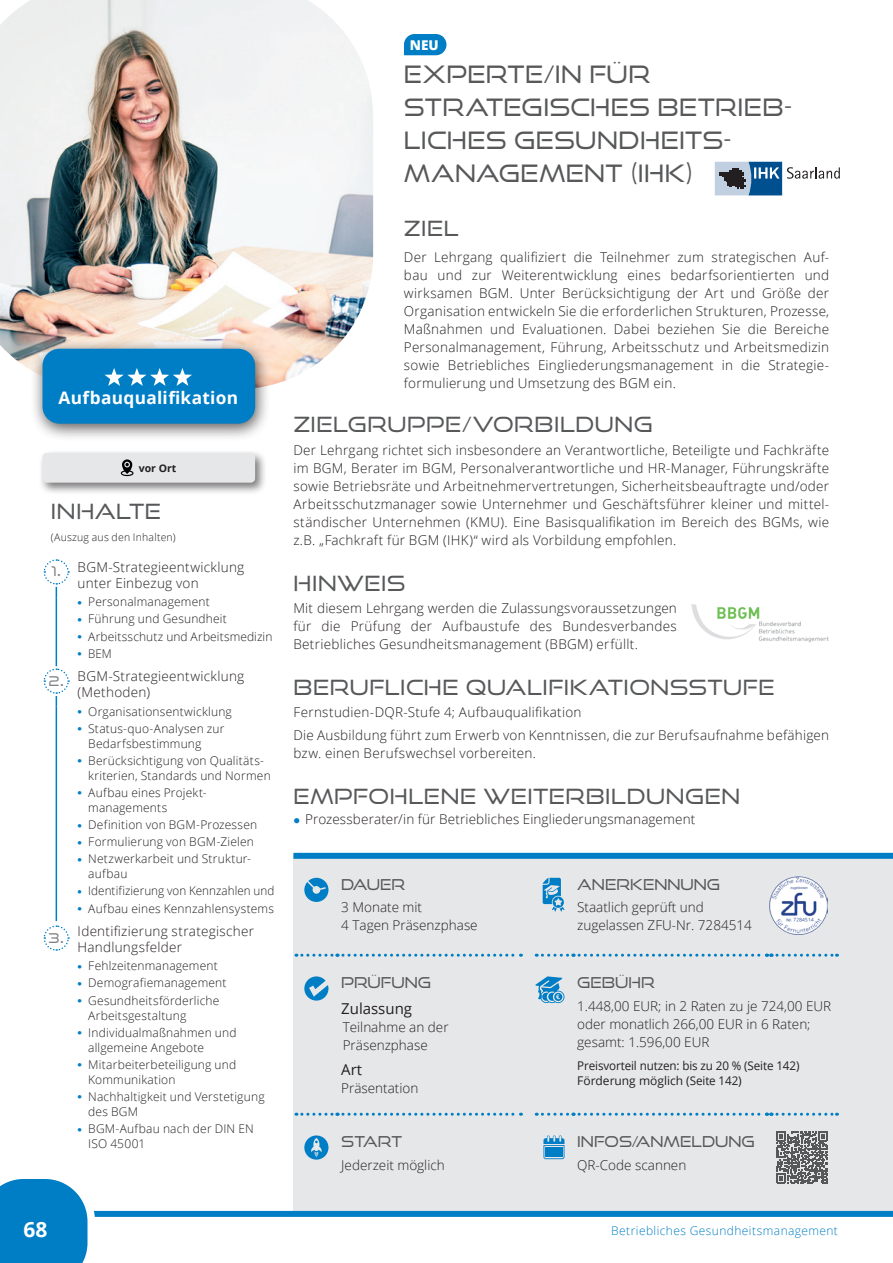
<style>
.page{position:relative;width:893px;height:1263px;background:#fff}
.page>*{position:absolute;margin:0;border:0;box-sizing:border-box;transform-origin:0 0}
.t1{font:24px/33px "Good Times Bk";letter-spacing:.01em;color:#57585a}
.t2{font:21px "Good Times Bk";letter-spacing:.025em;color:#57585a}
.t3{font:700 21px "Open Sans";color:#fff}
.t4{font:700 17.25px "Open Sans";letter-spacing:.015em;color:#fff}
.t5{font:15px "Good Times Bk";color:#57585a}
.t6{font:15px "Open Sans";color:#231f20}
.t7{font:300 13.5px/18px "Open Sans";letter-spacing:.015em;color:#231f20}
.t8{font:800 13.5px "Open Sans";color:#fff}
.t9{font:13.5px "Good Times Bk";color:#808285}
.t10{font:300 12px/17.1px "Open Sans";letter-spacing:.015em;color:#231f20}
.t11{font:12px/15px "Open Sans";letter-spacing:-.01em;color:#231f20}
.t12{font:300 12px "Open Sans";letter-spacing:.035em;color:#007ec5}
.t13{font:300 10.5px "Open Sans";letter-spacing:.02em;color:#231f20}
.t14{font:700 10.5px "Open Sans";color:#231f20}
.s1{font-family:"Good Times Bk";font-weight:400;color:#808285}
.s2{font-family:"Good Times Rg";font-weight:700;color:#808285}
.s3{font-family:"Good Times Rg";font-weight:700}
</style>
<div class="page">
<div style="left:293px;top:857px;width:600px;height:358px;background:#e6e7e9"></div>
<div style="left:293px;top:853px;width:600px;height:6px;background:#007ec5"></div>
<img style="left:0;top:0;width:373px;height:385px">
<div style="left:30px;top:338px;width:241px;height:104px;background:#231f20;opacity:.75"></div>
<div style="left:43px;top:349px;width:212px;height:75px;background:#007ec5;border-radius:17px"></div>
<svg style="left:105px;top:368px;width:87px;height:18px"></svg>
<svg style="left:296px;top:954px;width:225px;height:3px"></svg>
<svg style="left:536px;top:954px;width:301px;height:3px"></svg>
<svg style="left:296px;top:1113px;width:225px;height:3px"></svg>
<svg style="left:536px;top:1113px;width:301px;height:3px"></svg>
<svg style="left:304px;top:878px;width:24px;height:24px"></svg>
<svg style="left:543px;top:878px;width:22px;height:34px"></svg>
<div style="left:766px;top:873px;width:65px;height:65px;border:4px solid #e6e7e9;border-radius:50%"></div>
<img style="left:770px;top:877px;width:57px;height:57px">
<svg style="left:304px;top:976px;width:24px;height:24px"></svg>
<svg style="left:535px;top:976px;width:29px;height:27px"></svg>
<svg style="left:304px;top:1135px;width:24px;height:24px"></svg>
<svg style="left:543px;top:1135px;width:21px;height:24px"></svg>
<svg style="left:776px;top:1131px;width:52px;height:52px"></svg>
<img style="left:691px;top:604px;width:138px;height:39px">
<div style="left:39px;top:449px;width:228px;height:46px;background:#231f20;opacity:.6"></div>
<div style="left:43px;top:453px;width:212px;height:30px;background:#e6e7e9;border-radius:4px"></div>
<svg style="left:121px;top:459px;width:13px;height:17px"></svg>
<hr style="left:56px;top:597px;width:1px;height:69px;background:#007ec5">
<hr style="left:56px;top:706px;width:1px;height:215px;background:#007ec5">
<svg style="left:43px;top:559px;width:27px;height:38px"></svg>
<svg style="left:43px;top:668px;width:27px;height:38px"></svg>
<svg style="left:43px;top:925px;width:27px;height:26px"></svg>
<svg style="left:715px;top:162px;width:125px;height:33px"></svg>
<svg style="left:404px;top:34px;width:42px;height:21px"></svg>
<div style="left:0;top:1211px;width:893px;height:6px;background:#007ec5"></div>
<svg style="left:0;top:1179px;width:95px;height:84px"></svg>
<p class="t4" style="left:59px;top:386px;width:181px">Aufbauqualifikation</p>
<p class="t14" style="left:139px;top:460px;width:39px">vor Ort</p>
<h2 class="t2" style="left:51px;top:498px;width:112px">INHALTE</h2>
<p class="t13" style="left:51px;top:530px;width:126px">(Auszug aus den Inhalten)</p>
<p class="t7" style="left:78px;top:558px;width:168px;line-height:16.5px;text-indent:-26px"><span class="s1">1</span><span class="s2">.</span> BGM-Strategieentwicklung unter Einbezug von</p>
<p class="t10" style="left:88px;top:593px;width:186px">Personalmanagement<br>Führung und Gesundheit<br>Arbeitsschutz und Arbeitsmedizin<br>BEM</p>
<p class="t7" style="left:78px;top:667px;width:168px;line-height:16.5px;text-indent:-29px"><span class="s1">2</span><span class="s2">.</span> BGM-Strategieentwicklung (Methoden)</p>
<p class="t10" style="left:88px;top:702px;width:145px">Organisationsentwicklung<br>Status-quo-Analysen zur</p>
<p class="t10" style="left:88px;top:734px;width:177px">Bedarfsbestimmung<br>Berücksichtigung von Qualitäts-</p>
<p class="t10" style="left:88px;top:766px;width:184px">kriterien, Standards und Normen<br>Aufbau eines Projekt-</p>
<p class="t10" style="left:88px;top:799px;width:170px">managements<br>Definition von BGM-Prozessen<br>Formulierung von BGM-Zielen<br>Netzwerkarbeit und Struktur-</p>
<p class="t10" style="left:88px;top:865px;width:187px">aufbau<br>Identifizierung von Kennzahlen und<br>Aufbau eines Kennzahlensystems</p>
<p class="t9" style="left:49px;top:929px;width:17px">3<span class="s3">.</span></p>
<p class="t7" style="left:78px;top:922px;width:178px;line-height:16.5px">Identifizierung strategischer<br>Handlungsfelder</p>
<p class="t10" style="left:88px;top:957px;width:140px">Fehlzeitenmanagement<br>Demografiemanagement<br>Gesundheitsförderliche</p>
<p class="t10" style="left:88px;top:1006px;width:150px">Arbeitsgestaltung<br>Individualmaßnahmen und</p>
<p class="t10" style="left:88px;top:1038px;width:149px">allgemeine Angebote<br>Mitarbeiterbeteiligung und</p>
<p class="t10" style="left:88px;top:1071px;width:178px">Kommunikation<br>Nachhaltigkeit und Verstetigung</p>
<p class="t10" style="left:88px;top:1103px;width:167px">des BGM<br>BGM-Aufbau nach der DIN EN</p>
<p class="t10" style="left:88px;top:1135px;width:59px">ISO 45001</p>
<p class="t8" style="left:410px;top:35px;width:30px">NEU</p>
<h1 class="t1" style="left:404px;top:57px;width:389px">EXPERTE/IN FÜR<br>STRATEGISCHES BETRIEB-<br>LICHES GESUNDHEITS-<br>MANAGEMENT (IHK)</h1>
<h2 class="t2" style="left:404px;top:215px;width:56px">ZIEL</h2>
<p class="t7" style="left:404px;top:248px;width:427px;text-align:justify">Der Lehrgang qualifiziert die Teilnehmer zum strategischen Auf&shy;bau und zur Weiterentwicklung eines bedarfsorientierten und wirksamen BGM. Unter Berücksichtigung der Art und Größe der Organisation entwickeln Sie die erforderlichen Strukturen, Prozesse, Maßnahmen und Evaluationen. Dabei beziehen Sie die Bereiche Personalmanagement, Führung, Arbeitsschutz und Arbeitsmedizin sowie Betriebliches Eingliederungsmanagement in die Strategie&shy;formulierung und Umsetzung des BGM ein.</p>
<h2 class="t2" style="left:293px;top:412px;width:361px">ZIELGRUPPE/VORBILDUNG</h2>
<p class="t7" style="left:293px;top:440px;width:537px;text-align:justify">Der Lehrgang richtet sich insbesondere an Verantwortliche, Beteiligte und Fachkräfte im BGM, Berater im BGM, Personalverantwortliche und HR-Manager, Führungskräfte sowie Betriebsräte und Arbeitnehmervertretungen, Sicherheitsbeauftragte und/oder Arbeitsschutzmanager sowie Unternehmer und Geschäftsführer kleiner und mittel&shy;ständischer Unternehmen (KMU). Eine Basisqualifikation im Bereich des BGMs, wie z.B. „Fachkraft für BGM (IHK)“ wird als Vorbildung empfohlen.</p>
<h2 class="t2" style="left:293px;top:570px;width:114px">HINWEIS</h2>
<p class="t7" style="left:293px;top:599px;width:385px;text-align:justify">Mit diesem Lehrgang werden die Zulassungsvoraussetzungen für die Prüfung der Aufbaustufe des Bundesverbandes Betriebliches Gesundheitsmanagement (BBGM) erfüllt.</p>
<h2 class="t2" style="left:293px;top:674px;width:483px">BERUFLICHE QUALIFIKATIONSSTUFE</h2>
<p class="t7" style="left:293px;top:701px;width:537px;line-height:22.2px">Fernstudien-DQR-Stufe 4; Aufbauqualifikation<br>Die Ausbildung führt zum Erwerb von Kenntnissen, die zur Berufsaufnahme befähigen</p>
<p class="t7" style="left:293px;top:743px;width:244px">bzw. einen Berufswechsel vorbereiten.</p>
<h2 class="t2" style="left:293px;top:783px;width:448px">EMPFOHLENE WEITERBILDUNGEN</h2>
<p class="t7" style="left:305px;top:810px;width:392px">Prozessberater/in für Betriebliches Eingliederungsmanagement</p>
<p class="t5" style="left:341px;top:875px;width:65px">DAUER</p>
<p class="t7" style="left:341px;top:898px;width:138px">3 Monate mit<br>4 Tagen Präsenzphase</p>
<p class="t5" style="left:341px;top:974px;width:91px">PRÜFUNG</p>
<p class="t6" style="left:341px;top:998px;width:72px">Zulassung</p>
<p class="t7" style="left:343px;top:1017px;width:107px">Teilnahme an der<br>Präsenzphase</p>
<p class="t6" style="left:341px;top:1059px;width:22px">Art</p>
<p class="t7" style="left:341px;top:1079px;width:79px">Präsentation</p>
<p class="t5" style="left:341px;top:1133px;width:62px">START</p>
<p class="t7" style="left:341px;top:1155px;width:105px">Jederzeit möglich</p>
<p class="t5" style="left:577px;top:875px;width:144px">ANERKENNUNG</p>
<p class="t7" style="left:577px;top:898px;width:176px">Staatlich geprüft und zugelassen ZFU-Nr. 7284514</p>
<p class="t5" style="left:577px;top:974px;width:79px">GEBÜHR</p>
<p class="t7" style="left:577px;top:996px;width:255px">1.448,00 EUR; in 2 Raten zu je 724,00 EUR oder monatlich 266,00 EUR in 6 Raten; gesamt: 1.596,00 EUR</p>
<p class="t11" style="left:577px;top:1058px;width:224px">Preisvorteil nutzen: bis zu 20 % (Seite 142)<br>Förderung möglich (Seite 142)</p>
<p class="t5" style="left:577px;top:1133px;width:179px">INFOS/ANMELDUNG</p>
<p class="t7" style="left:577px;top:1155px;width:111px">QR-Code scannen</p>
<h2 class="t3" style="left:24px;top:1214px;width:25px">68</h2>
<p class="t12" style="left:611px;top:1222px;width:228px">Betriebliches Gesundheitsmanagement</p>
</div>
